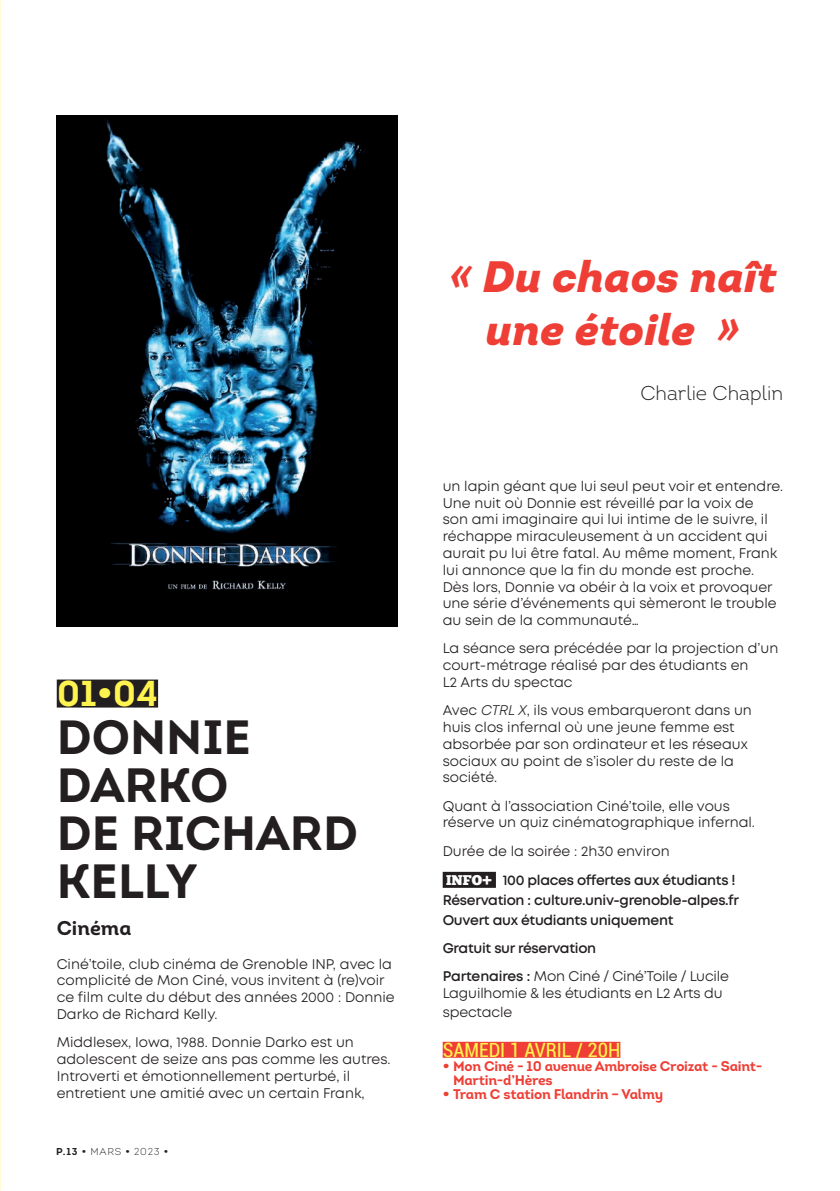
<style>
.page{position:relative;width:840px;height:1191px;background:#fff}
.page>*{position:absolute;margin:0;border:0;box-sizing:border-box;transform-origin:0 0}
.t1{font:700 48px/48px "Intro";color:#231f20}
.t2{font:italic 900 44px/52.8px "Intro";color:#ee3e35;text-align:center}
.t3{font:700 36px "Intro";color:#fff34f}
.t4{font:condensed 20px "Roboto";color:#fff34f}
.t5{font:300 20px "Intro";color:#231f20}
.t6{font:20px "Intro Bold Alt";color:#231f20}
.t7{font:14px/16.8px "Mont";color:#231f20}
.t8{font:600 14px/29.4px "Mont";letter-spacing:-.02em;color:#231f20}
.t9{font:14px/14px "Intro Bold Alt";letter-spacing:-.02em;color:#ee3e35}
.t10{font:300 10px "Intro";letter-spacing:.08em;color:#231f20}
.s1{font-family:"Intro Bold Alt";font-weight:400}
.s2{font-style:italic}
.s3{font-weight:400}
.s4{font-family:"Chunk Five Ex";font-weight:400;color:#fff}
.s5{font-family:"Intro Black Alt"}
</style>
<div class="page">
<img style="left:56px;top:115px;width:341px;height:511px">
<div style="left:57px;top:679px;width:101px;height:28px;background:#231f20"></div>
<div style="left:442px;top:872px;width:53px;height:16px;background:#231f20"></div>
<div style="left:442px;top:1041px;width:178px;height:16px;background:#ee3e35"></div>
<h3 class="t3" style="left:57px;top:670px;width:103px">01•04</h3>
<h1 class="t1" style="left:57px;top:713px;width:303px">DONNIE<br>DARKO<br>DE RICHARD<br>KELLY</h1>
<h3 class="t6" style="left:57px;top:915px;width:76px">Cinéma</h3>
<p class="t7" style="left:57px;top:955px;width:339px">Ciné’toile, club cinéma de Grenoble INP, avec la complicité de Mon Ciné, vous invitent à (re)voir ce film culte du début des années 2000 : Donnie Darko de Richard Kelly.</p>
<p class="t7" style="left:57px;top:1034px;width:335px">Middlesex, Iowa, 1988. Donnie Darko est un adolescent de seize ans pas comme les autres.<br>Introverti et émotionnellement perturbé, il entretient une amitié avec un certain Frank,</p>
<p class="t10" style="left:56px;top:1145px;width:114px"><span class="s1">P.13 •</span> MARS <span class="s1">•</span> 2023 <span class="s1">•</span></p>
<h2 class="t2" style="left:448px;top:250px;width:329px">« Du chaos naît une étoile »</h2>
<h3 class="t5" style="left:640px;top:380px;width:144px">Charlie Chaplin</h3>
<p class="t7" style="left:442px;top:477px;width:342px">un lapin géant que lui seul peut voir et entendre.<br>Une nuit où Donnie est réveillé par la voix de<br>son ami imaginaire qui lui intime de le suivre, il réchappe miraculeusement à un accident qui aurait pu lui être fatal. Au même moment, Frank lui annonce que la fin du monde est proche.<br>Dès lors, Donnie va obéir à la voix et provoquer une série d’événements qui sèmeront le trouble au sein de la communauté…</p>
<p class="t7" style="left:442px;top:640px;width:337px">La séance sera précédée par la projection d’un court-métrage réalisé par des étudiants en<br>L2 Arts du spectac</p>
<p class="t7" style="left:442px;top:702px;width:310px">Avec <span class="s2">CTRL X</span>, ils vous embarqueront dans un huis clos infernal où une jeune femme est absorbée par son ordinateur et les réseaux sociaux au point de s’isoler du reste de la société.</p>
<p class="t7" style="left:442px;top:797px;width:313px">Quant à l’association Ciné’toile, elle vous réserve un quiz cinématographique infernal.</p>
<p class="t8" style="left:442px;top:836px;width:294px"><span class="s3">Durée de la soirée : 2h30 environ<br></span><span class="s4">INFO+</span> 100 places offertes aux étudiants !</p>
<p class="t8" style="left:442px;top:890px;width:298px;line-height:20.2px">Réservation : culture.univ-grenoble-alpes.fr<br>Ouvert aux étudiants uniquement</p>
<p class="t8" style="left:442px;top:934px;width:288px;line-height:28.2px">Gratuit sur réservation<br>Partenaires : <span class="s3">Mon Ciné / Ciné’Toile / Lucile</span></p>
<p class="t7" style="left:442px;top:983px;width:281px;line-height:19.2px">Laguilhomie &amp; les étudiants en L2 Arts du spectacle</p>
<h3 class="t4" style="left:442px;top:1038px;width:179px">SAMEDI 1 AVRIL / 20H</h3>
<p class="t9" style="left:453px;top:1058px;width:310px;text-indent:-11px"><span class="s5">•</span> Mon Ciné - 10 avenue Ambroise Croizat - Saint-<br>Martin-d’Hères</p>
<p class="t9" style="left:442px;top:1086px;width:222px"><span class="s5">•</span> Tram C station Flandrin – Valmy</p>
</div>
